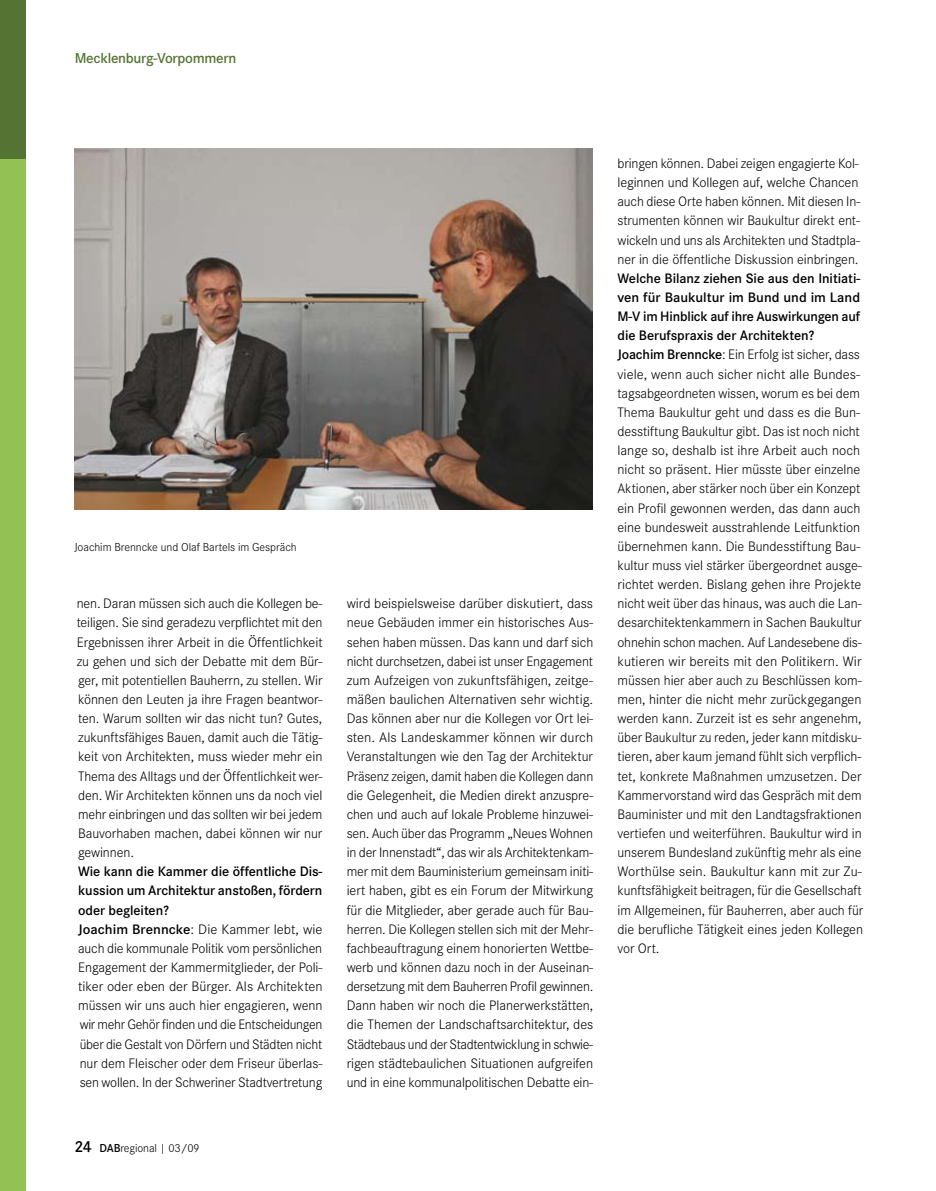
<style>
.page{position:relative;width:936px;height:1191px;background:#fff}
.page>*{position:absolute;margin:0;border:0;box-sizing:border-box;transform-origin:0 0}
.t1{font:600 15px "Corporate S";letter-spacing:-.02em;color:#557434}
.t2{font:300 14.25px/19.2px "Corporate S";letter-spacing:-.005em;color:#000}
.t3{font:300 12px "Corporate S";letter-spacing:-.005em;color:#000}
.s1{font-weight:600}
.s2{font-weight:600;font-size:16.5px}
</style>
<div class="page">
<div style="left:0;top:0;width:26px;height:1191px;background:#94c154"></div>
<div style="left:0;top:0;width:26px;height:159px;background:#557434"></div>
<img style="left:74px;top:149px;width:518px;height:360px">
<p class="t1" style="left:75px;top:49px;width:163px">Mecklenburg-Vorpommern</p>
<p class="t3" style="left:74px;top:540px;width:224px">Joachim Brenncke und Olaf Bartels im Gespräch</p>
<p class="t2" style="left:77px;top:594px;width:247px;text-align:justify">nen. Daran müssen sich auch die Kollegen be&shy;teiligen. Sie sind geradezu verpflichtet mit den Ergebnissen ihrer Arbeit in die Öffentlichkeit zu gehen und sich der Debatte mit dem Bür&shy;ger, mit potentiellen Bauherrn, zu stellen. Wir können den Leuten ja ihre Fragen beantwor&shy;ten. Warum sollten wir das nicht tun? Gutes, zukunftsfähiges Bauen, damit auch die Tätig&shy;keit von Architekten, muss wieder mehr ein Thema des Alltags und der Öffentlichkeit wer&shy;den. Wir Architekten können uns da noch viel mehr einbringen und das sollten wir bei jedem Bauvorhaben machen, dabei können wir nur gewinnen.</p>
<p class="t2" style="left:78px;top:862px;width:246px"><span class="s1">Wie kann die Kammer die öffentliche Dis&shy;kussion um Architektur anstoßen, fördern oder begleiten?<br>Joachim Brenncke</span>: Die Kammer lebt, wie auch die kommunale Politik vom persönlichen Engagement der Kammermitglieder, der Poli&shy;tiker oder eben der Bürger. Als Architekten müssen wir uns auch hier engagieren, wenn wir mehr Gehör finden und die Entscheidungen über die Gestalt von Dörfern und Städten nicht nur dem Fleischer oder dem Friseur überlas&shy;sen wollen. In der Schweriner Stadtvertretung</p>
<p class="t3" style="left:74px;top:1141px;width:127px"><span class="s2">24</span> <span class="s1">DAB</span>regional | 03/09</p>
<p class="t2" style="left:347px;top:594px;width:248px;text-align:justify">wird beispielsweise darüber diskutiert, dass neue Gebäuden immer ein historisches Aus&shy;sehen haben müssen. Das kann und darf sich nicht durchsetzen, dabei ist unser Engagement zum Aufzeigen von zukunftsfähigen, zeitge&shy;mäßen baulichen Alternativen sehr wichtig.<br>Das können aber nur die Kollegen vor Ort lei&shy;sten. Als Landeskammer können wir durch Veranstaltungen wie den Tag der Architektur Präsenz zeigen, damit haben die Kollegen dann die Gelegenheit, die Medien direkt anzuspre&shy;chen und auch auf lokale Probleme hinzuwei&shy;sen. Auch über das Programm „Neues Wohnen in der Innenstadt“, das wir als Architektenkam&shy;mer mit dem Bauministerium gemeinsam initi&shy;iert haben, gibt es ein Forum der Mitwirkung für die Mitglieder, aber gerade auch für Bau&shy;herren. Die Kollegen stellen sich mit der Mehr&shy;fachbeauftragung einem honorierten Wettbe&shy;werb und können dazu noch in der Auseinan&shy;dersetzung mit dem Bauherren Profil gewinnen.<br>Dann haben wir noch die Planerwerkstätten, die Themen der Landschaftsarchitektur, des Städtebaus und der Stadtentwicklung in schwie&shy;rigen städtebaulichen Situationen aufgreifen und in eine kommunalpolitischen Debatte ein-</p>
<p class="t2" style="left:617px;top:154px;width:244px">bringen können. Dabei zeigen engagierte Kol&shy;leginnen und Kollegen auf, welche Chancen auch diese Orte haben können. Mit diesen In&shy;strumenten können wir Baukultur direkt ent&shy;wickeln und uns als Architekten und Stadtpla&shy;ner in die öffentliche Diskussion einbringen.</p>
<p class="t2" style="left:617px;top:269px;width:247px"><span class="s1">Welche Bilanz ziehen Sie aus den Initiati&shy;ven für Baukultur im Bund und im Land M-V im Hinblick auf ihre Auswirkungen auf die Berufspraxis der Architekten?<br>Joachim Brenncke</span>: Ein Erfolg ist sicher, dass viele, wenn auch sicher nicht alle Bundes&shy;tagsabgeordneten wissen, worum es bei dem Thema Baukultur geht und dass es die Bun&shy;desstiftung Baukultur gibt. Das ist noch nicht lange so, deshalb ist ihre Arbeit auch noch nicht so präsent. Hier müsste über einzelne Aktionen, aber stärker noch über ein Konzept ein Profil gewonnen werden, das dann auch eine bundesweit ausstrahlende Leitfunktion übernehmen kann. Die Bundesstiftung Bau&shy;kultur muss viel stärker übergeordnet ausge&shy;richtet werden. Bislang gehen ihre Projekte nicht weit über das hinaus, was auch die Lan&shy;desarchitektenkammern in Sachen Baukultur ohnehin schon machen. Auf Landesebene dis&shy;kutieren wir bereits mit den Politikern. Wir müssen hier aber auch zu Beschlüssen kom&shy;men, hinter die nicht mehr zurückgegangen werden kann. Zurzeit ist es sehr angenehm, über Baukultur zu reden, jeder kann mitdisku&shy;tieren, aber kaum jemand fühlt sich verpflich&shy;tet, konkrete Maßnahmen umzusetzen. Der Kammervorstand wird das Gespräch mit dem Bauminister und mit den Landtagsfraktionen vertiefen und weiterführen. Baukultur wird in unserem Bundesland zukünftig mehr als eine Worthülse sein. Baukultur kann mit zur Zu&shy;kunftsfähigkeit beitragen, für die Gesellschaft im Allgemeinen, für Bauherren, aber auch für die berufliche Tätigkeit eines jeden Kollegen vor Ort.</p>
</div>
